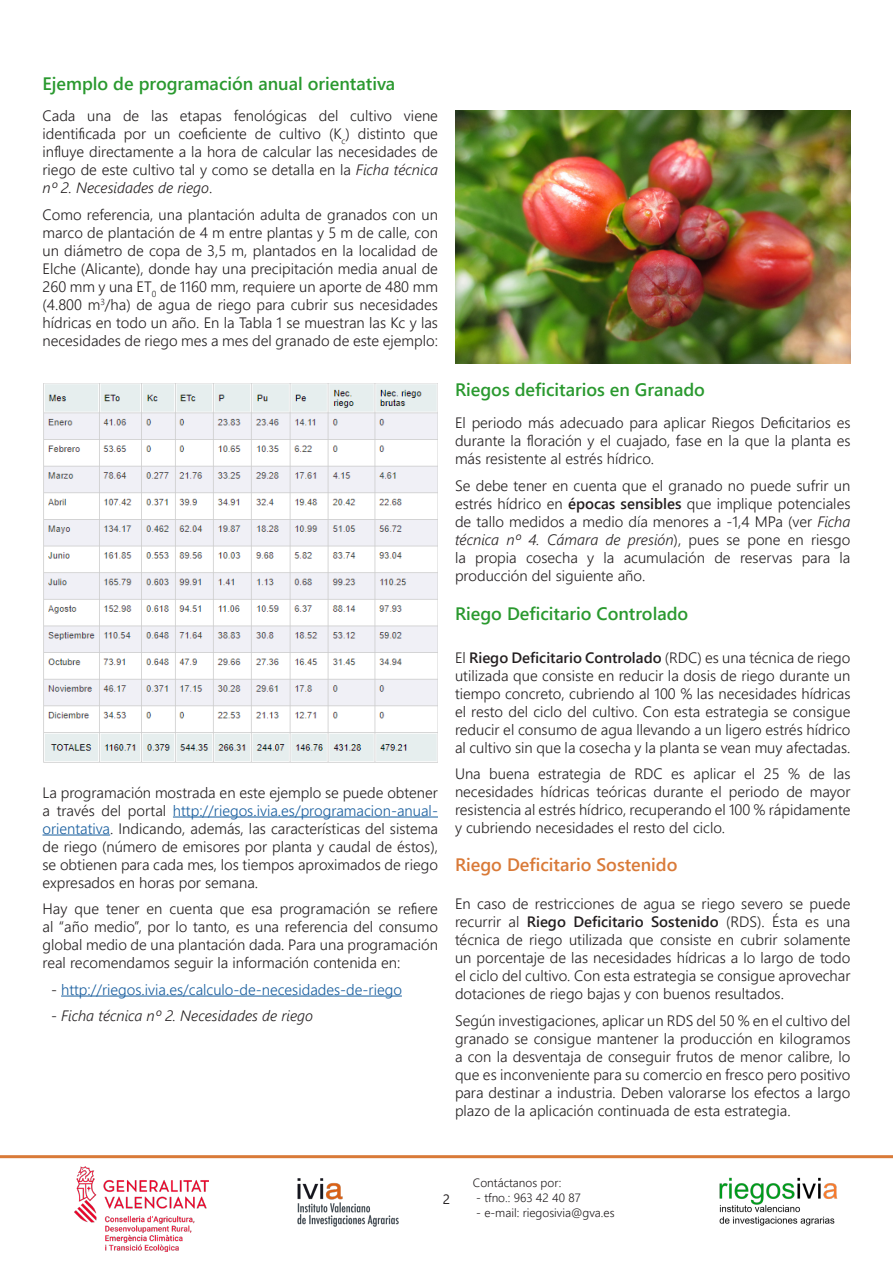
<style>
.page{position:relative;width:893px;height:1263px;background:#fff}
.page>*{position:absolute;margin:0;border:0;box-sizing:border-box;transform-origin:0 0}
.t1{font:600 18px "Segoe UI";color:#2a992f}
.t2{font:600 18px "Segoe UI";color:#d97a38}
.t3{font:300 15px/18px "Segoe UI";color:#231f20;text-align:justify}
.t4{font:300 15px "Segoe UI";color:#175d9e}
.t5{font:italic 300 15px "Segoe UI";color:#231f20}
.t6{font:13.5px "Segoe UI";color:#231f20}
.t7{font:300 12px "Segoe UI";color:#231f20}
.s1{font-style:italic}
.s2{color:#175d9e}
.s3{color:#231f20}
.s4{font-style:normal}
.s5{font-weight:600}
</style>
<div class="page">
<hr style="left:0;top:1155px;width:893px;height:3px;background:#d97a38">
<img style="left:74px;top:1167px;width:134px;height:85px">
<img style="left:719px;top:1177px;width:119px;height:49px">
<img style="left:272px;top:1158px;width:134px;height:69px">
<hr style="left:173px;top:816px;width:265px;height:1px;background:#175d9e">
<hr style="left:43px;top:834px;width:67px;height:1px;background:#175d9e">
<hr style="left:61px;top:995px;width:341px;height:1px;background:#175d9e">
<img style="left:43px;top:383px;width:395px;height:380px">
<img style="left:455px;top:111px;width:395px;height:253px">
<p class="t1" style="left:43px;top:66px;width:354px">Ejemplo de programación anual orientativa</p>
<p class="t3" style="left:43px;top:106px;width:397px">Cada una de las etapas fenológicas del cultivo viene identificada por un coeficiente de cultivo (K<sub>c</sub>) distinto que influye directamente a la hora de calcular las necesidades de riego de este cultivo tal y como se detalla en la <span class="s1">Ficha técnica nº 2. Necesidades de riego</span>.</p>
<p class="t3" style="left:43px;top:204px;width:397px">Como referencia, una plantación adulta de granados con un marco de plantación de 4 m entre plantas y 5 m de calle, con un diámetro de copa de 3,5 m, plantados en la localidad de Elche (Alicante), donde hay una precipitación media anual de 260 mm y una ET<sub>0</sub> de 1160 mm, requiere un aporte de 480 mm (4.800 m<sup>3</sup>/ha) de agua de riego para cubrir sus necesidades hídricas en todo un año. En la Tabla 1 se muestran las Kc y las necesidades de riego mes a mes del granado de este ejemplo:</p>
<p class="t3" style="left:43px;top:782px;width:397px">La programación mostrada en este ejemplo se puede obtener a través del portal <span class="s2">http://riegos.ivia.es/programacion-anual&shy;orientativa</span>. Indicando, además, las características del sistema de riego (número de emisores por planta y caudal de éstos), se obtienen para cada mes, los tiempos aproximados de riego expresados en horas por semana.</p>
<p class="t3" style="left:43px;top:898px;width:397px">Hay que tener en cuenta que esa programación se refiere al “año medio”, por lo tanto, es una referencia del consumo global medio de una plantación dada. Para una programación real recomendamos seguir la información contenida en:</p>
<p class="t4" style="left:51px;top:975px;width:352px"><span class="s3">-</span> http://riegos.ivia.es/calculo-de-necesidades-de-riego</p>
<p class="t5" style="left:51px;top:1002px;width:264px"><span class="s4">-</span> Ficha técnica nº 2. Necesidades de riego</p>
<p class="t1" style="left:455px;top:373px;width:252px">Riegos deficitarios en Granado</p>
<p class="t3" style="left:455px;top:412px;width:397px">El periodo más adecuado para aplicar Riegos Deficitarios es durante la floración y el cuajado, fase en la que la planta es más resistente al estrés hídrico.</p>
<p class="t3" style="left:455px;top:475px;width:397px">Se debe tener en cuenta que el granado no puede sufrir un estrés hídrico en <span class="s5">épocas sensibles</span> que implique potenciales de tallo medidos a medio día menores a -1,4 MPa (ver <span class="s1">Ficha técnica nº 4. Cámara de presión</span>), pues se pone en riesgo la propia cosecha y la acumulación de reservas para la producción del siguiente año.</p>
<p class="t1" style="left:455px;top:597px;width:235px">Riego Deficitario Controlado</p>
<p class="t3" style="left:455px;top:647px;width:397px">El <span class="s5">Riego Deficitario Controlado</span> (RDC) es una técnica de riego utilizada que consiste en reducir la dosis de riego durante un tiempo concreto, cubriendo al 100 % las necesidades hídricas el resto del ciclo del cultivo. Con esta estrategia se consigue reducir el consumo de agua llevando a un ligero estrés hídrico al cultivo sin que la cosecha y la planta se vean muy afectadas.</p>
<p class="t3" style="left:455px;top:763px;width:397px">Una buena estrategia de RDC es aplicar el 25 % de las necesidades hídricas teóricas durante el periodo de mayor resistencia al estrés hídrico, recuperando el 100 % rápidamente y cubriendo necesidades el resto del ciclo.</p>
<p class="t2" style="left:455px;top:848px;width:224px">Riego Deficitario Sostenido</p>
<p class="t3" style="left:455px;top:894px;width:397px">En caso de restricciones de agua se riego severo se puede recurrir al <span class="s5">Riego Deficitario Sostenido</span> (RDS). Ésta es una técnica de riego utilizada que consiste en cubrir solamente un porcentaje de las necesidades hídricas a lo largo de todo el ciclo del cultivo. Con esta estrategia se consigue aprovechar dotaciones de riego bajas y con buenos resultados.</p>
<p class="t3" style="left:455px;top:1010px;width:397px">Según investigaciones, aplicar un RDS del 50 % en el cultivo del granado se consigue mantener la producción en kilogramos a con la desventaja de conseguir frutos de menor calibre, lo que es inconveniente para su comercio en fresco pero positivo para destinar a industria. Deben valorarse los efectos a largo plazo de la aplicación continuada de esta estrategia.</p>
<p class="t6" style="left:443px;top:1186px;width:9px">2</p>
<p class="t7" style="left:473px;top:1171px;width:90px">Contáctanos por:</p>
<p class="t7" style="left:476px;top:1186px;width:106px">- tfno.: 963 42 40 87</p>
<p class="t7" style="left:476px;top:1201px;width:140px">- e-mail: riegosivia@gva.es</p>
</div>
